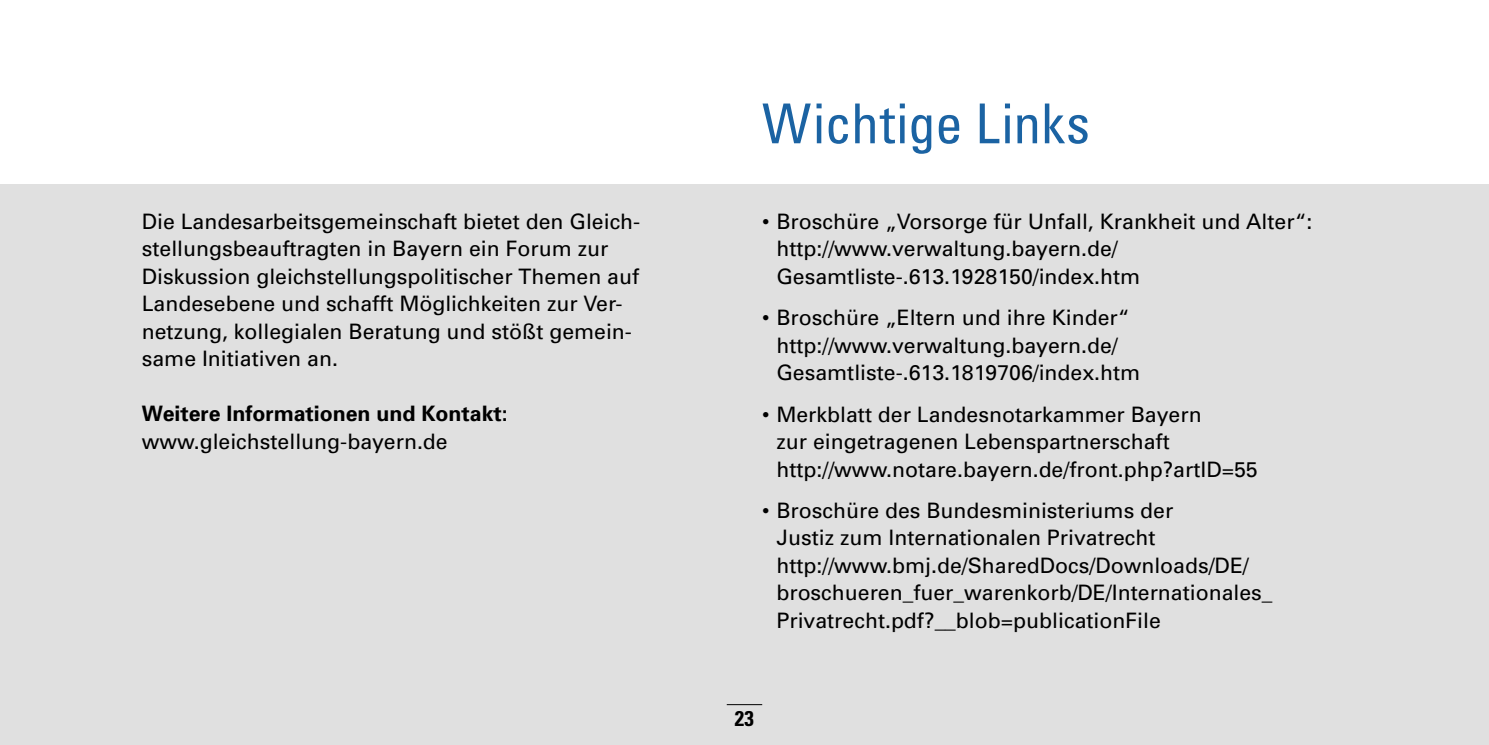
<style>
.page{position:relative;width:1489px;height:745px;background:#fff}
.page>*{position:absolute;margin:0;border:0;box-sizing:border-box;transform-origin:0 0}
.t1{font:condensed 55px "Univers";color:#1b63a3}
.t2{font:21.25px/27.5px "Univers";color:#000}
.t3{font:700 21.25px "Univers";color:#000}
.t4{font:700 condensed 21.25px "Univers";color:#000}
</style>
<div class="page">
<div style="left:0;top:184px;width:1488px;height:560px;background:#e0e0e0"></div>
<hr style="left:726px;top:703px;width:36px;height:1px;background:#000">
<p class="t2" style="left:142px;top:207px;width:500px">Die Landesarbeitsgemeinschaft bietet den Gleich&shy;stellungsbeauftragten in Bayern ein Forum zur Diskussion gleichstellungspolitischer Themen auf Landesebene und schafft Möglichkeiten zur Ver&shy;netzung, kollegialen Beratung und stößt gemein&shy;same Initiativen an.</p>
<p class="t3" style="left:142px;top:401px;width:367px">Weitere Informationen und Kontakt:</p>
<p class="t2" style="left:142px;top:427px;width:307px">www.gleichstellung-bayern.de</p>
<h1 class="t1" style="left:762px;top:89px;width:329px">Wichtige Links</h1>
<p class="t2" style="left:776px;top:207px;width:537px;text-indent:-14px">• Broschüre „Vorsorge für Unfall, Krankheit und Alter“: http://www.verwaltung.bayern.de/<br>Gesamtliste-.613.1928150/index.htm</p>
<p class="t2" style="left:776px;top:304px;width:365px;text-indent:-14px">• Broschüre „Eltern und ihre Kinder“ http://www.verwaltung.bayern.de/<br>Gesamtliste-.613.1819706/index.htm</p>
<p class="t2" style="left:776px;top:400px;width:483px;text-indent:-14px">• Merkblatt der Landesnotarkammer Bayern<br>zur eingetragenen Lebenspartnerschaft http://www.notare.bayern.de/front.php?artID=55</p>
<p class="t2" style="left:776px;top:496px;width:497px;text-indent:-14px">• Broschüre des Bundesministeriums der<br>Justiz zum Internationalen Privatrecht http://www.bmj.de/SharedDocs/Downloads/DE/ broschueren_fuer_warenkorb/DE/Internationales_ Privatrecht.pdf?__blob=publicationFile</p>
<p class="t4" style="left:735px;top:705px;width:21px">23</p>
</div>
